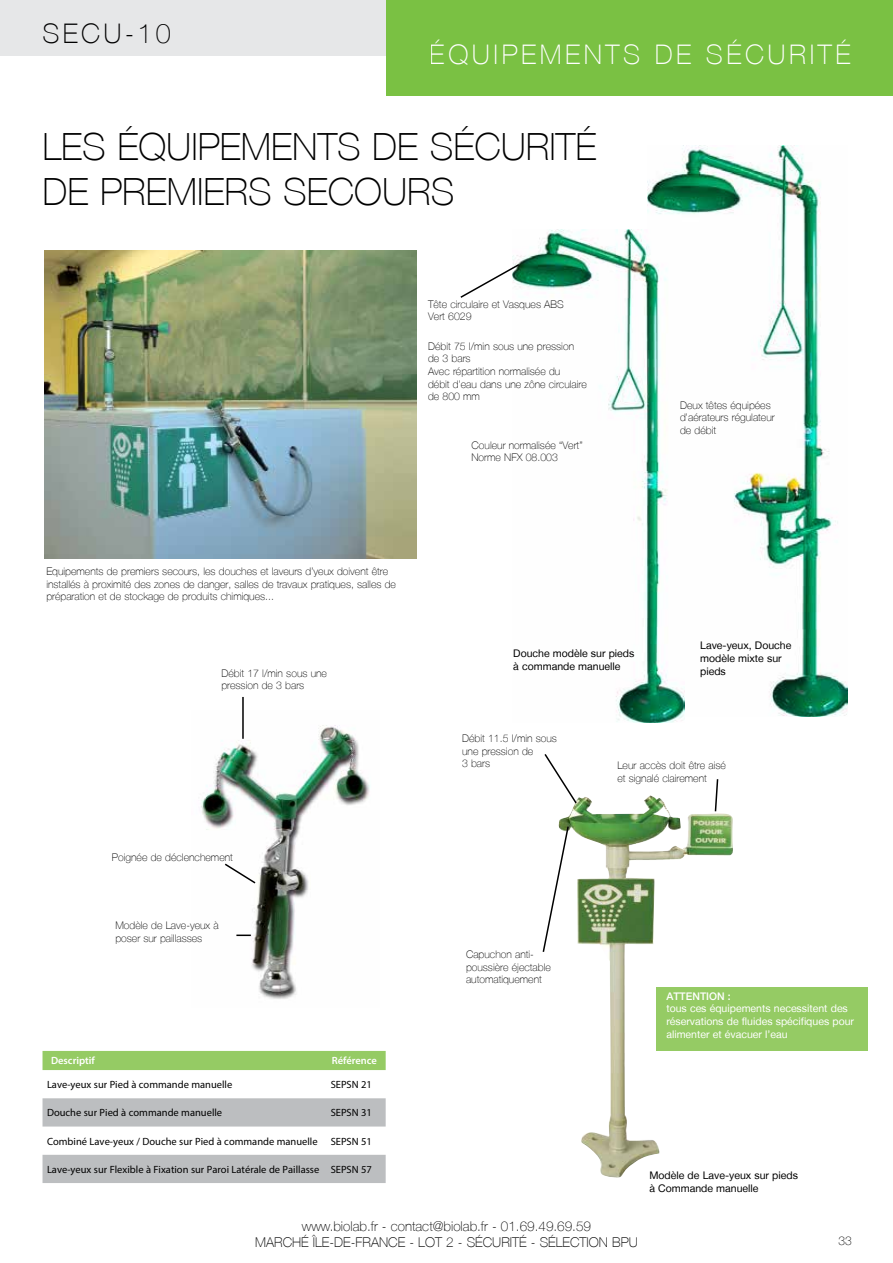
<style>
.page{position:relative;width:893px;height:1263px;background:#fff}
.page>*{position:absolute;margin:0;border:0;box-sizing:border-box;transform-origin:0 0}
.t1{font:100 37.5px/45.2px "Helvetica Neue LT";color:#000}
.t2{font:100 27px "Helvetica Neue LT";letter-spacing:.13em;color:#fff}
.t3{font:100 27px "Helvetica Neue LT";letter-spacing:.12em;color:#000}
.t4{font:100 13.5px/16.2px "Helvetica Neue LT";color:#000;text-align:center}
.t5{font:100 12px "Helvetica Neue LT";color:#000}
.t6{font:100 10.5px/12.6px "Helvetica Neue LT";color:#000}
.t7{font:10.5px "Myriad Pro";color:#000}
.t8{font:10.5px/12.6px "Helvetica Neue LT";color:#000}
.t9{font:10.5px/12.6px "Helvetica Neue LT";color:#fff}
.t10{font:600 10.5px "Myriad Pro";color:#fff}
.t11{font:500 10.5px "Helvetica Neue LT";color:#fff}
</style>
<div class="page">
<img style="left:45px;top:251px;width:371px;height:307px">
<img style="left:558px;top:797px;width:176px;height:381px">
<img style="left:201px;top:725px;width:169px;height:274px">
<hr style="left:242px;top:697px;width:2px;height:42px;background:#000">
<svg style="left:236px;top:934px;width:15px;height:2px"></svg>
<svg style="left:223px;top:862px;width:34px;height:23px"></svg>
<svg style="left:542px;top:825px;width:28px;height:128px"></svg>
<svg style="left:714px;top:779px;width:5px;height:34px"></svg>
<div style="left:43px;top:1051px;width:343px;height:19px;background:#95cb64"></div>
<svg style="left:43px;top:1098px;width:343px;height:85px"></svg>
<img style="left:648px;top:146px;width:199px;height:571px">
<img style="left:512px;top:229px;width:173px;height:493px">
<svg style="left:544px;top:754px;width:34px;height:51px"></svg>
<div style="left:0;top:0;width:893px;height:55px;background:#e6e7e8"></div>
<div style="left:386px;top:0;width:507px;height:96px;background:#7ac143"></div>
<svg style="left:460px;top:263px;width:61px;height:36px"></svg>
<div style="left:656px;top:988px;width:211px;height:63px;background:#95cb64"></div>
<h2 class="t3" style="left:43px;top:17px;width:130px">SECU-10</h2>
<h2 class="t2" style="left:430px;top:39px;width:422px">ÉQUIPEMENTS DE SÉCURITÉ</h2>
<h1 class="t1" style="left:43px;top:124px;width:555px">LES ÉQUIPEMENTS DE SÉCURITÉ<br>DE PREMIERS SECOURS</h1>
<p class="t6" style="left:428px;top:297px;width:137px">Tête circulaire et Vasques ABS<br>Vert 6029</p>
<p class="t6" style="left:428px;top:340px;width:160px">Débit 75 l/min sous une pression de 3 bars<br>Avec répartition normalisée du<br>débit d’eau dans une zône circulaire de 800 mm</p>
<p class="t6" style="left:46px;top:565px;width:351px">Equipements de premiers secours, les douches et laveurs d’yeux doivent être installés à proximité des zones de danger, salles de travaux pratiques, salles de préparation et de stockage de produits chimiques...</p>
<p class="t6" style="left:221px;top:667px;width:107px">Débit 17 l/min sous une pression de 3 bars</p>
<p class="t6" style="left:471px;top:439px;width:113px">Couleur normalisée “Vert”<br>Norme NFX 08.003</p>
<p class="t8" style="left:513px;top:647px;width:123px">Douche modèle sur pieds à commande manuelle</p>
<p class="t6" style="left:680px;top:399px;width:96px">Deux têtes équipées d’aérateurs régulateur de débit</p>
<p class="t8" style="left:700px;top:639px;width:93px">Lave-yeux, Douche modèle mixte sur pieds</p>
<p class="t6" style="left:112px;top:851px;width:123px">Poignée de déclenchement</p>
<p class="t6" style="left:115px;top:919px;width:105px">Modèle de Lave-yeux à poser sur paillasses</p>
<p class="t10" style="left:51px;top:1054px;width:45px">Descriptif</p>
<p class="t10" style="left:332px;top:1054px;width:47px">Référence</p>
<p class="t7" style="left:47px;top:1078px;width:187px">Lave-yeux sur Pied à commande manuelle</p>
<p class="t7" style="left:331px;top:1078px;width:43px">SEPSN 21</p>
<p class="t7" style="left:47px;top:1106px;width:177px">Douche sur Pied à commande manuelle</p>
<p class="t7" style="left:331px;top:1106px;width:43px">SEPSN 31</p>
<p class="t7" style="left:47px;top:1134px;width:326px">Combiné Lave-yeux / Douche sur Pied à commande manuelle SEPSN 51</p>
<p class="t7" style="left:47px;top:1163px;width:326px">Lave-yeux sur Flexible à Fixation sur Paroi Latérale de Paillasse SEPSN 57</p>
<p class="t6" style="left:462px;top:732px;width:96px">Débit 11.5 l/min sous une pression de<br>3 bars</p>
<p class="t6" style="left:617px;top:759px;width:110px">Leur accès doit être aisé et signalé clairement</p>
<p class="t6" style="left:466px;top:948px;width:86px">Capuchon anti&shy;poussière éjectable automatiquement</p>
<p class="t11" style="left:666px;top:990px;width:66px">ATTENTION :</p>
<p class="t9" style="left:666px;top:1002px;width:189px">tous ces équipements necessitent des réservations de fluides spécifiques pour alimenter et évacuer l’eau</p>
<p class="t8" style="left:649px;top:1169px;width:150px">Modèle de Lave-yeux sur pieds à Commande manuelle</p>
<p class="t4" style="left:255px;top:1218px;width:384px">www.biolab.fr - contact@biolab.fr - 01.69.49.69.59<br>MARCHÉ ÎLE-DE-FRANCE - LOT 2 - SÉCURITÉ - SÉLECTION BPU</p>
<p class="t5" style="left:839px;top:1234px;width:15px">33</p>
</div>
